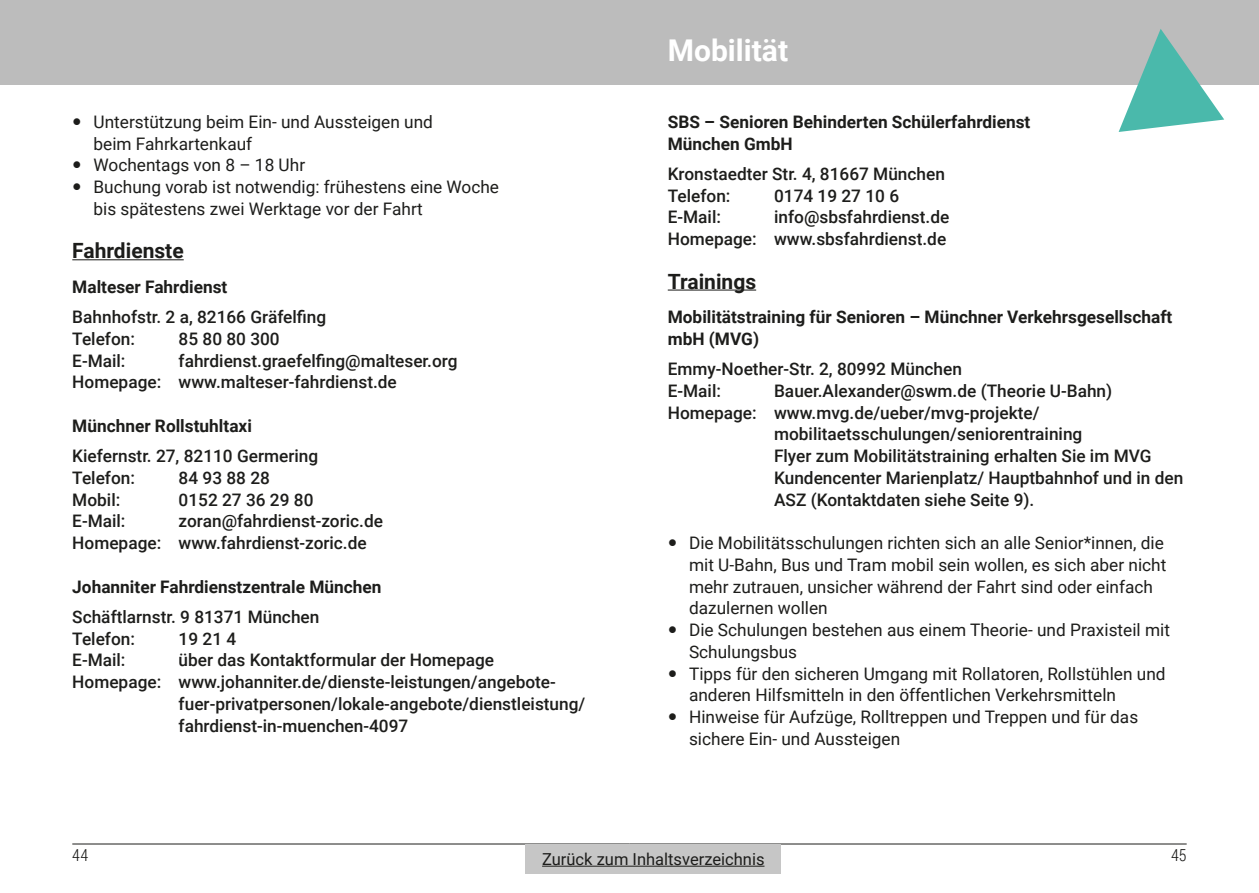
<style>
.page{position:relative;width:1259px;height:893px;background:#fff}
.page>*{position:absolute;margin:0;border:0;box-sizing:border-box;transform-origin:0 0}
.t1{font:700 30px "Roboto";color:#fff}
.Subhead{font:700 21px "Roboto";color:#1d1d1b}
.Kontakt{font:500 17.25px/21.8px "Roboto";color:#1d1d1b}
.t2{font:17.25px/21.8px "Roboto";color:#1d1d1b}
.Titel{font:700 17.25px/21.8px "Roboto";color:#1d1d1b}
.t3{font:16.5px "Roboto";color:#1d1d1b}
.t4{font:300 16.5px "Roboto Condensed";color:#1d1d1b}
</style>
<div class="page">
<hr style="left:72px;top:844px;width:557px;height:1px;background:#1d1d1b">
<hr style="left:629px;top:844px;width:557px;height:1px;background:#1d1d1b">
<div style="left:0;top:0;width:1259px;height:85px;background:#bcbcbc"></div>
<div style="left:526px;top:844px;width:255px;height:30px;background:#c6c6c6"></div>
<hr style="left:542px;top:866px;width:222px;height:1px;background:#1d1d1b">
<hr style="left:72px;top:259px;width:112px;height:1px;background:#1d1d1b">
<hr style="left:668px;top:290px;width:88px;height:1px;background:#1d1d1b">
<svg style="left:1118px;top:29px;width:106px;height:103px"></svg>
<p class="t2" style="left:94px;top:110px;width:341px">Unterstützung beim Ein- und Aussteigen und beim Fahrkartenkauf</p>
<p class="t2" style="left:94px;top:154px;width:213px">Wochentags von 8 – 18 Uhr</p>
<p class="t2" style="left:94px;top:175px;width:407px">Buchung vorab ist notwendig: frühestens eine Woche bis spätestens zwei Werktage vor der Fahrt</p>
<p class="Subhead" style="left:72px;top:236px;width:113px">Fahrdienste</p>
<p class="Titel" style="left:72px;top:275px;width:157px">Malteser Fahrdienst</p>
<p class="Kontakt" style="left:72px;top:305px;width:255px">Bahnhofstr. 2 a, 82166 Gräfelfing</p>
<p class="Kontakt" style="left:72px;top:327px;width:64px">Telefon:</p>
<p class="Kontakt" style="left:179px;top:327px;width:103px">85 80 80 300</p>
<p class="Kontakt" style="left:72px;top:349px;width:55px">E-Mail:</p>
<p class="Kontakt" style="left:179px;top:349px;width:280px">fahrdienst.graefelfing@malteser.org</p>
<p class="Kontakt" style="left:72px;top:371px;width:326px">Homepage: www.malteser-fahrdienst.de</p>
<p class="Titel" style="left:72px;top:414px;width:181px">Münchner Rollstuhltaxi</p>
<p class="Kontakt" style="left:72px;top:444px;width:247px">Kiefernstr. 27, 82110 Germering</p>
<p class="Kontakt" style="left:72px;top:466px;width:64px">Telefon:</p>
<p class="Kontakt" style="left:179px;top:466px;width:93px">84 93 88 28</p>
<p class="Kontakt" style="left:72px;top:488px;width:49px">Mobil:</p>
<p class="Kontakt" style="left:179px;top:488px;width:136px">0152 27 36 29 80</p>
<p class="Kontakt" style="left:72px;top:510px;width:55px">E-Mail:</p>
<p class="Kontakt" style="left:179px;top:510px;width:206px">zoran@fahrdienst-zoric.de</p>
<p class="Kontakt" style="left:72px;top:531px;width:296px">Homepage: www.fahrdienst-zoric.de</p>
<p class="Titel" style="left:72px;top:575px;width:311px">Johanniter Fahrdienstzentrale München</p>
<p class="Kontakt" style="left:72px;top:605px;width:249px">Schäftlarnstr. 9 81371 München</p>
<p class="Kontakt" style="left:72px;top:627px;width:64px">Telefon:</p>
<p class="Kontakt" style="left:179px;top:627px;width:59px">19 21 4</p>
<p class="Kontakt" style="left:72px;top:649px;width:55px">E-Mail:</p>
<p class="Kontakt" style="left:179px;top:649px;width:317px">über das Kontaktformular der Homepage</p>
<p class="Kontakt" style="left:179px;top:670px;width:408px;text-indent:-106px">Homepage: www.johanniter.de/dienste-leistungen/angebote&shy;fuer-privatpersonen/lokale-angebote/dienstleistung/ fahrdienst-in-muenchen-4097</p>
<p class="t1" style="left:668px;top:29px;width:122px">Mobilität</p>
<p class="Titel" style="left:668px;top:110px;width:364px">SBS – Senioren Behinderten Schülerfahrdienst<br>München GmbH</p>
<p class="Kontakt" style="left:668px;top:162px;width:279px">Kronstaedter Str. 4, 81667 München</p>
<p class="Kontakt" style="left:668px;top:184px;width:64px">Telefon:</p>
<p class="Kontakt" style="left:774px;top:184px;width:127px">0174 19 27 10 6</p>
<p class="Kontakt" style="left:668px;top:206px;width:55px">E-Mail:</p>
<p class="Kontakt" style="left:774px;top:206px;width:177px">info@sbsfahrdienst.de</p>
<p class="Kontakt" style="left:668px;top:227px;width:280px">Homepage: www.sbsfahrdienst.de</p>
<p class="Subhead" style="left:668px;top:266px;width:90px">Trainings</p>
<p class="Titel" style="left:668px;top:305px;width:506px">Mobilitätstraining für Senioren – Münchner Verkehrsgesellschaft mbH (MVG)</p>
<p class="Kontakt" style="left:668px;top:357px;width:296px">Emmy-Noether-Str. 2, 80992 München</p>
<p class="Kontakt" style="left:668px;top:379px;width:55px">E-Mail:</p>
<p class="Kontakt" style="left:774px;top:379px;width:340px">Bauer.Alexander@swm.de (Theorie U-Bahn)</p>
<p class="Kontakt" style="left:774px;top:401px;width:310px;text-indent:-106px">Homepage: www.mvg.de/ueber/mvg-projekte/ mobilitaetsschulungen/seniorentraining</p>
<p class="Kontakt" style="left:774px;top:444px;width:411px">Flyer zum Mobilitätstraining erhalten Sie im MVG<br>Kundencenter Marienplatz/ Hauptbahnhof und in den<br>ASZ (Kontaktdaten siehe Seite 9).</p>
<p class="t2" style="left:689px;top:531px;width:479px">Die Mobilitätsschulungen richten sich an alle Senior*innen, die mit U-Bahn, Bus und Tram mobil sein wollen, es sich aber nicht mehr zutrauen, unsicher während der Fahrt sind oder einfach dazulernen wollen</p>
<p class="t2" style="left:689px;top:618px;width:482px">Die Schulungen bestehen aus einem Theorie- und Praxisteil mit<br>Schulungsbus</p>
<p class="t2" style="left:689px;top:662px;width:478px">Tipps für den sicheren Umgang mit Rollatoren, Rollstühlen und anderen Hilfsmitteln in den öffentlichen Verkehrsmitteln</p>
<p class="t2" style="left:689px;top:705px;width:451px">Hinweise für Aufzüge, Rolltreppen und Treppen und für das sichere Ein- und Aussteigen</p>
<p class="t4" style="left:72px;top:844px;width:18px">44</p>
<p class="t3" style="left:542px;top:847px;width:224px">Zurück zum Inhaltsverzeichnis</p>
<p class="t4" style="left:1171px;top:844px;width:17px">45</p>
</div>
